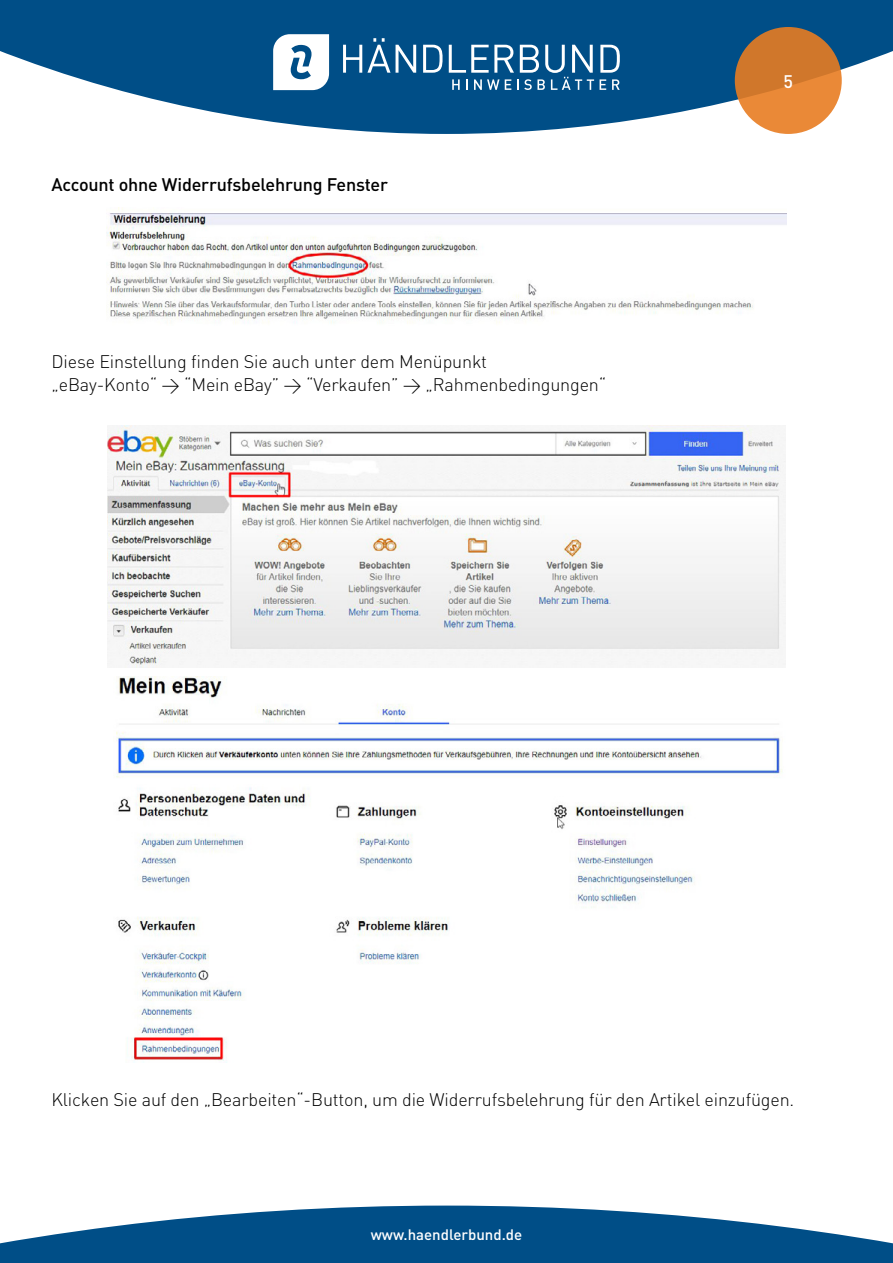
<style>
.page{position:relative;width:893px;height:1263px;background:#fff}
.page>*{position:absolute;margin:0;border:0;box-sizing:border-box;transform-origin:0 0}
.Fließtext{font:300 18px/23.4px "DIN Pro";letter-spacing:-.01em;color:#000}
.Fließtext-2{font:500 18px "DIN Pro";letter-spacing:-.01em;color:#000}
.t1{font:500 18px "DIN Pro";color:#fff}
.t2{font:500 15px "DIN Pro";color:#fff}
</style>
<div class="page">
<svg style="left:0;top:0;width:893px;height:134px;fill:#004e87"></svg>
<svg style="left:735px;top:27px;width:107px;height:107px;background:#da7f31"></svg>
<svg style="left:343px;top:38px;width:47px;height:35px"></svg>
<svg style="left:396px;top:45px;width:20px;height:28px"></svg>
<svg style="left:423px;top:45px;width:20px;height:28px"></svg>
<svg style="left:600px;top:45px;width:20px;height:28px"></svg>
<svg style="left:449px;top:45px;width:145px;height:45px"></svg>
<svg style="left:600px;top:79px;width:6px;height:11px"></svg>
<svg style="left:612px;top:79px;width:8px;height:11px"></svg>
<svg style="left:273px;top:34px;width:56px;height:56px"></svg>
<svg style="left:0;top:1205px;width:893px;height:58px;fill:#004e87"></svg>
<img style="left:107px;top:425px;width:679px;height:242px">
<img style="left:116px;top:676px;width:666px;height:385px">
<img style="left:107px;top:207px;width:679px;height:117px">
<p class="Fließtext-2" style="left:52px;top:172px;width:338px">Account ohne Widerrufsbelehrung Fenster</p>
<p class="Fließtext" style="left:52px;top:349px;width:556px">Diese Einstellung finden Sie auch unter dem Menüpunkt<br>„eBay-Konto“ → “Mein eBay” → “Verkaufen” → „Rahmenbedingungen“</p>
<p class="t1" style="left:783px;top:69px;width:11px">5</p>
<p class="Fließtext" style="left:52px;top:1087px;width:744px">Klicken Sie auf den „Bearbeiten“-Button, um die Widerrufsbelehrung für den Artikel einzufügen.</p>
<p class="t2" style="left:371px;top:1225px;width:153px">www.haendlerbund.de</p>
</div>
